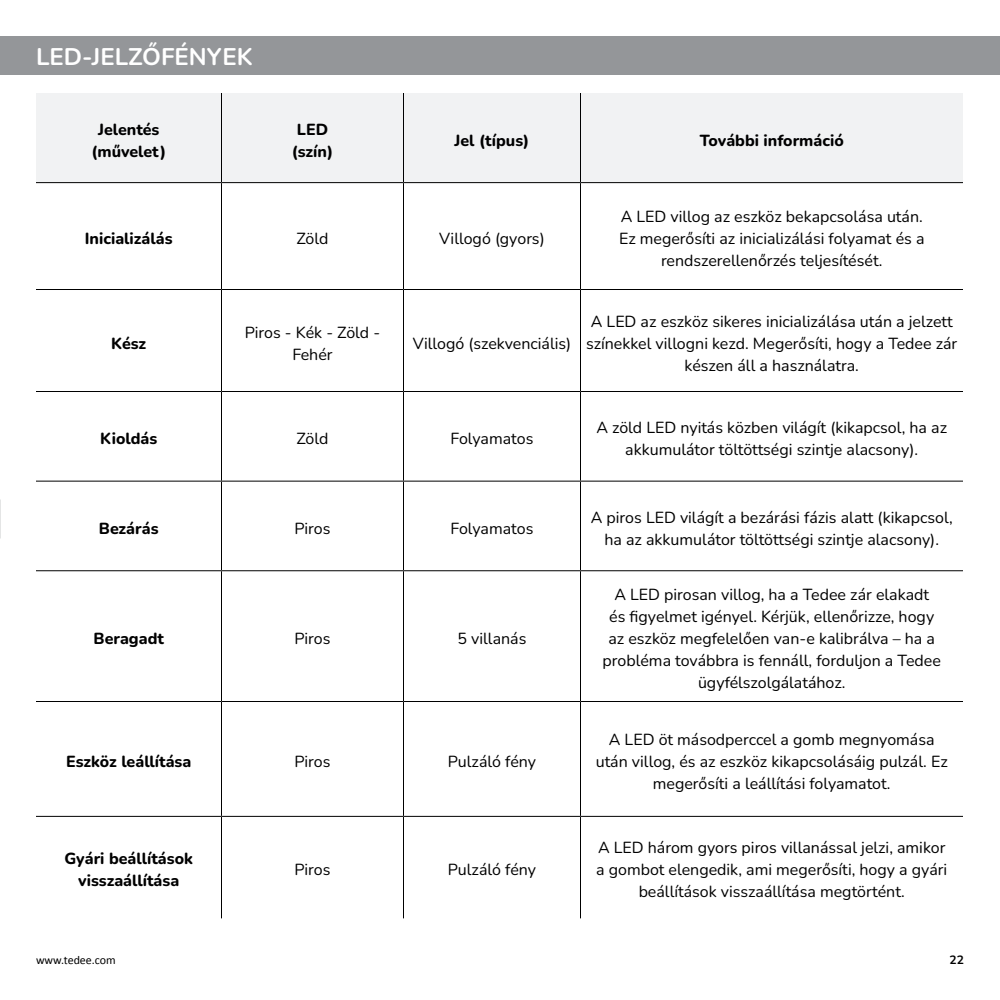
<style>
.page{position:relative;width:1000px;height:1000px;background:#fff}
.page>*{position:absolute;margin:0;border:0;box-sizing:border-box;transform-origin:0 0}
.t1{font:700 24px "Nunito";color:#fff}
.t2{font:16px/22px "Nunito";color:#000;text-align:center}
.t3{font:800 16px/22px "Nunito";color:#000;text-align:center}
.t4{font:12px "Calibri";color:#000}
.t5{font:700 12px "Nunito";color:#000}
</style>
<div class="page">
<div style="left:0;top:36px;width:1000px;height:38px;background:#949699"></div>
<div style="left:36px;top:93px;width:927px;height:89px;background:#f1f2f3"></div>
<hr style="left:221px;top:93px;width:1px;height:89px;background:#000">
<hr style="left:403px;top:93px;width:1px;height:89px;background:#000">
<hr style="left:580px;top:93px;width:1px;height:89px;background:#000">
<hr style="left:36px;top:182px;width:186px;height:1px;background:#000">
<hr style="left:222px;top:182px;width:182px;height:1px;background:#000">
<hr style="left:221px;top:183px;width:1px;height:106px;background:#000">
<hr style="left:404px;top:182px;width:176px;height:1px;background:#000">
<hr style="left:403px;top:183px;width:1px;height:106px;background:#000">
<hr style="left:580px;top:182px;width:383px;height:1px;background:#000">
<hr style="left:580px;top:183px;width:1px;height:106px;background:#000">
<hr style="left:36px;top:289px;width:186px;height:1px;background:#000">
<hr style="left:222px;top:289px;width:182px;height:1px;background:#000">
<hr style="left:221px;top:290px;width:1px;height:101px;background:#000">
<hr style="left:404px;top:289px;width:176px;height:1px;background:#000">
<hr style="left:403px;top:290px;width:1px;height:101px;background:#000">
<hr style="left:580px;top:289px;width:383px;height:1px;background:#000">
<hr style="left:580px;top:290px;width:1px;height:101px;background:#000">
<hr style="left:36px;top:391px;width:186px;height:1px;background:#000">
<hr style="left:222px;top:391px;width:182px;height:1px;background:#000">
<hr style="left:221px;top:392px;width:1px;height:89px;background:#000">
<hr style="left:404px;top:391px;width:176px;height:1px;background:#000">
<hr style="left:403px;top:392px;width:1px;height:89px;background:#000">
<hr style="left:580px;top:391px;width:383px;height:1px;background:#000">
<hr style="left:580px;top:392px;width:1px;height:89px;background:#000">
<hr style="left:36px;top:481px;width:186px;height:1px;background:#000">
<hr style="left:222px;top:481px;width:182px;height:1px;background:#000">
<hr style="left:221px;top:482px;width:1px;height:88px;background:#000">
<hr style="left:404px;top:481px;width:176px;height:1px;background:#000">
<hr style="left:403px;top:482px;width:1px;height:88px;background:#000">
<hr style="left:580px;top:481px;width:383px;height:1px;background:#000">
<hr style="left:580px;top:482px;width:1px;height:88px;background:#000">
<hr style="left:36px;top:570px;width:186px;height:1px;background:#000">
<hr style="left:222px;top:570px;width:182px;height:1px;background:#000">
<hr style="left:221px;top:571px;width:1px;height:130px;background:#000">
<hr style="left:404px;top:570px;width:176px;height:1px;background:#000">
<hr style="left:403px;top:571px;width:1px;height:130px;background:#000">
<hr style="left:580px;top:570px;width:383px;height:1px;background:#000">
<hr style="left:580px;top:571px;width:1px;height:130px;background:#000">
<hr style="left:36px;top:701px;width:186px;height:1px;background:#000">
<hr style="left:222px;top:701px;width:182px;height:1px;background:#000">
<hr style="left:221px;top:702px;width:1px;height:114px;background:#000">
<hr style="left:404px;top:701px;width:176px;height:1px;background:#000">
<hr style="left:403px;top:702px;width:1px;height:114px;background:#000">
<hr style="left:580px;top:701px;width:383px;height:1px;background:#000">
<hr style="left:580px;top:702px;width:1px;height:114px;background:#000">
<hr style="left:36px;top:816px;width:186px;height:1px;background:#000">
<hr style="left:222px;top:816px;width:182px;height:1px;background:#000">
<hr style="left:221px;top:817px;width:1px;height:101px;background:#000">
<hr style="left:404px;top:816px;width:176px;height:1px;background:#000">
<hr style="left:403px;top:817px;width:1px;height:101px;background:#000">
<hr style="left:580px;top:816px;width:383px;height:1px;background:#000">
<hr style="left:580px;top:817px;width:1px;height:101px;background:#000">
<p class="t1" style="left:36px;top:40px;width:218px">LED-JELZŐFÉNYEK</p>
<p class="t3" style="left:98px;top:118px;width:63px">Jelentés</p>
<p class="t3" style="left:91px;top:140px;width:76px">(művelet)</p>
<p class="t3" style="left:297px;top:118px;width:33px">LED</p>
<p class="t3" style="left:292px;top:140px;width:43px">(szín)</p>
<p class="t3" style="left:455px;top:129px;width:76px">Jel (típus)</p>
<p class="t3" style="left:700px;top:129px;width:146px">További információ</p>
<p class="t3" style="left:85px;top:227px;width:89px">Inicializálás</p>
<p class="t2" style="left:296px;top:227px;width:34px">Zöld</p>
<p class="t2" style="left:439px;top:227px;width:107px">Villogó (gyors)</p>
<p class="t2" style="left:619px;top:205px;width:307px">A LED villog az eszköz bekapcsolása után.<br>Ez megerősíti az inicializálási folyamat és a rendszerellenőrzés teljesítését.</p>
<p class="t3" style="left:111px;top:331px;width:37px">Kész</p>
<p class="t2" style="left:245px;top:320px;width:137px">Piros - Kék - Zöld -<br>Fehér</p>
<p class="t2" style="left:413px;top:331px;width:160px">Villogó (szekvenciális)</p>
<p class="t2" style="left:586px;top:309px;width:373px">A LED az eszköz sikeres inicializálása után a jelzett színekkel villogni kezd. Megerősíti, hogy a Tedee zár készen áll a használatra.</p>
<p class="t3" style="left:100px;top:427px;width:59px">Kioldás</p>
<p class="t2" style="left:296px;top:427px;width:34px">Zöld</p>
<p class="t2" style="left:451px;top:427px;width:84px">Folyamatos</p>
<p class="t2" style="left:596px;top:416px;width:352px">A zöld LED nyitás közben világít (kikapcsol, ha az akkumulátor töltöttségi szintje alacsony).</p>
<p class="t3" style="left:99px;top:517px;width:61px">Bezárás</p>
<p class="t2" style="left:294px;top:517px;width:38px">Piros</p>
<p class="t2" style="left:451px;top:517px;width:84px">Folyamatos</p>
<p class="t2" style="left:591px;top:506px;width:363px">A piros LED világít a bezárási fázis alatt (kikapcsol, ha az akkumulátor töltöttségi szintje alacsony).</p>
<p class="t3" style="left:94px;top:627px;width:72px">Beragadt</p>
<p class="t2" style="left:294px;top:627px;width:38px">Piros</p>
<p class="t2" style="left:458px;top:627px;width:70px">5 villanás</p>
<p class="t3" style="left:66px;top:750px;width:127px">Eszköz leállítása</p>
<p class="t2" style="left:294px;top:750px;width:38px">Piros</p>
<p class="t2" style="left:448px;top:750px;width:90px">Pulzáló fény</p>
<p class="t3" style="left:64px;top:847px;width:130px">Gyári beállítások visszaállítása</p>
<p class="t2" style="left:294px;top:858px;width:38px">Piros</p>
<p class="t2" style="left:448px;top:858px;width:90px">Pulzáló fény</p>
<p class="t2" style="left:603px;top:583px;width:340px">A LED pirosan villog, ha a Tedee zár elakadt<br>és figyelmet igényel. Kérjük, ellenőrizze, hogy az eszköz megfelelően van-e kalibrálva – ha a probléma továbbra is fennáll, forduljon a Tedee ügyfélszolgálatához.</p>
<p class="t2" style="left:596px;top:728px;width:354px">A LED öt másodperccel a gomb megnyomása után villog, és az eszköz kikapcsolásáig pulzál. Ez megerősíti a leállítási folyamatot.</p>
<p class="t2" style="left:596px;top:836px;width:353px">A LED három gyors piros villanással jelzi, amikor a gombot elengedik, ami megerősíti, hogy a gyári beállítások visszaállítása megtörtént.</p>
<p class="t4" style="left:36px;top:952px;width:81px">www.tedee.com</p>
<p class="t5" style="left:950px;top:952px;width:16px">22</p>
</div>
